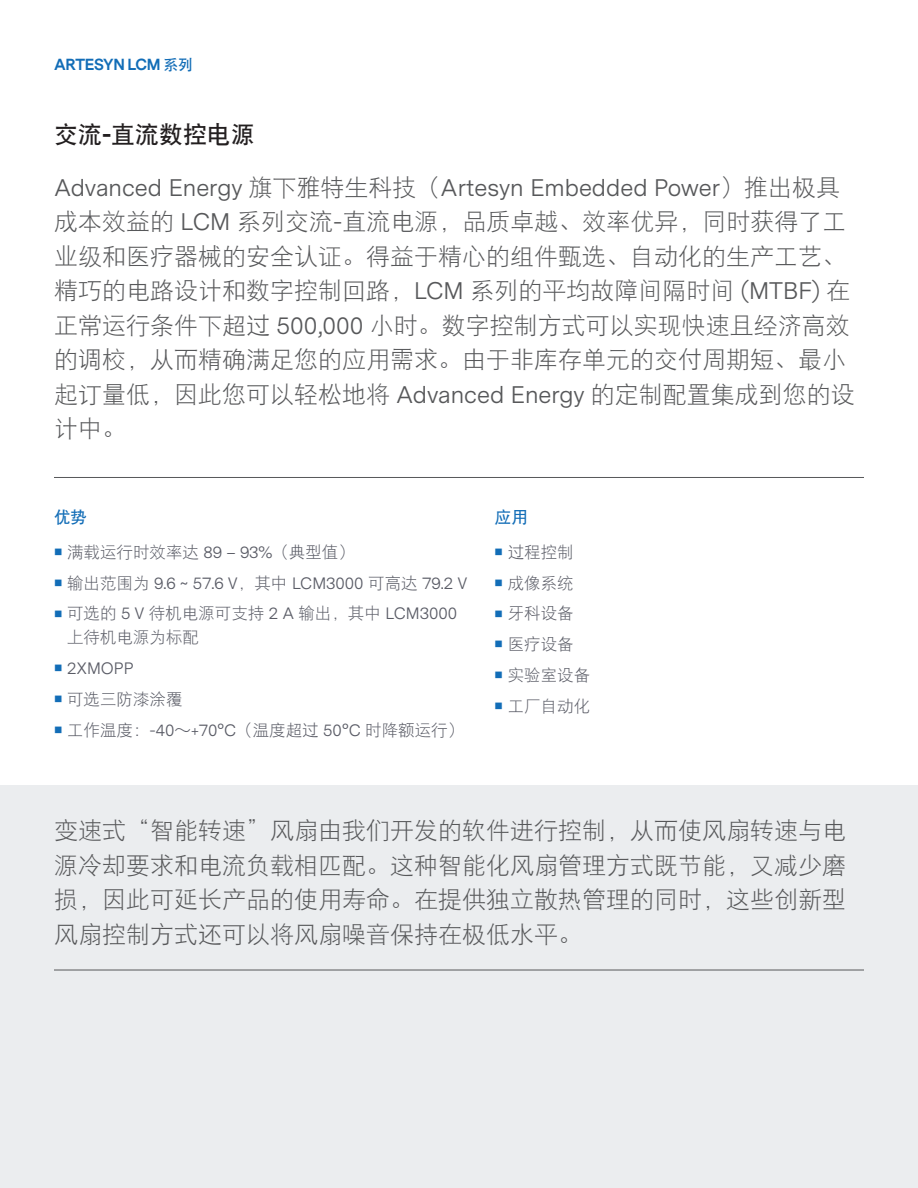
<style>
.page{position:relative;width:918px;height:1188px;background:#fff}
.page>*{position:absolute;margin:0;border:0;box-sizing:border-box;transform-origin:0 0}
.t1{font:24px/34.5px "DFP Hei W3";color:#57585a}
.t2{font:24px "Messina Sans";color:#57585a}
.t3{font:24px "DFP Hei W7";color:#231f20}
.t4{font:16.5px/24px "DFP Hei W3";color:#5a5c66}
.t5{font:16.5px "Messina Sans";color:#5a5c66}
.t6{font:16.5px "DFP Hei W7";color:#126db7}
.t7{font:700 15px "Messina Sans";letter-spacing:-.02em;color:#126db7}
.s1{font-family:"DFP Hei W7";font-weight:400}
.s2{font-family:"Messina Sans";font-weight:700}
.s3{font-family:"DFP Hei W3"}
.s4{font-family:"Messina Sans"}
.s5{color:#126db7}
</style>
<div class="page">
<div style="left:0;top:785px;width:918px;height:403px;background:#ebedef"></div>
<hr style="left:54px;top:477px;width:810px;height:1px;background:#57585a">
<hr style="left:54px;top:970px;width:810px;height:1px;background:#57585a">
<p class="t7" style="left:54px;top:54px;width:140px">ARTESYN LCM <span class="s1">系列</span></p>
<p class="t3" style="left:54px;top:122px;width:203px">交流<span class="s2">-</span>直流数控电源</p>
<p class="t2" style="left:54px;top:173px;width:788px">Advanced Energy <span class="s3">旗下雅特生科技（</span>Artesyn Embedded Power<span class="s3">）推出极具</span></p>
<p class="t1" style="left:54px;top:204px;width:802px">成本效益的 <span class="s4">LCM</span> 系列交流<span class="s4">-</span>直流电源，品质卓越、效率优异，同时获得了工业级和医疗器械的安全认证。得益于精心的组件甄选、自动化的生产工艺、精巧的电路设计和数字控制回路，<span class="s4">LCM</span> 系列的平均故障间隔时间 <span class="s4">(MTBF)</span> 在正常运行条件下超过 <span class="s4">500,000</span> 小时。数字控制方式可以实现快速且经济高效的调校，从而精确满足您的应用需求。由于非库存单元的交付周期短、最小起订量低，因此您可以轻松地将 <span class="s4">Advanced Energy</span> 的定制配置集成到您的设计中。</p>
<p class="t6" style="left:54px;top:508px;width:34px">优势</p>
<p class="t4" style="left:54px;top:540px;width:302px"><span class="s5">■</span> 满载运行时效率达 <span class="s4">89 – 93%</span>（典型值）</p>
<p class="t5" style="left:54px;top:573px;width:415px"><span class="s5">■</span> <span class="s3">输出范围为</span> 9.6 ~ 57.6 V<span class="s3">，其中</span> LCM3000 <span class="s3">可高达</span> 79.2 V</p>
<p class="t4" style="left:67px;top:601px;width:392px;text-indent:-13px"><span class="s5">■</span> 可选的 <span class="s4">5 V</span> 待机电源可支持 <span class="s4">2 A</span> 输出，其中 <span class="s4">LCM3000</span>上待机电源为标配</p>
<p class="t5" style="left:54px;top:658px;width:81px"><span class="s5">■</span> 2XMOPP</p>
<p class="t4" style="left:54px;top:687px;width:130px"><span class="s5">■</span> 可选三防漆涂覆</p>
<p class="t4" style="left:54px;top:717px;width:412px"><span class="s5">■</span> 工作温度：<span class="s4">-40</span>～<span class="s4">+70°C</span>（温度超过 <span class="s4">50°C</span> 时降额运行）</p>
<p class="t6" style="left:495px;top:508px;width:34px">应用</p>
<p class="t4" style="left:495px;top:540px;width:81px"><span class="s5">■</span> 过程控制</p>
<p class="t4" style="left:495px;top:570px;width:81px"><span class="s5">■</span> 成像系统</p>
<p class="t4" style="left:495px;top:601px;width:81px"><span class="s5">■</span> 牙科设备</p>
<p class="t4" style="left:495px;top:632px;width:81px"><span class="s5">■</span> 医疗设备</p>
<p class="t4" style="left:495px;top:663px;width:97px"><span class="s5">■</span> 实验室设备</p>
<p class="t4" style="left:495px;top:693px;width:97px"><span class="s5">■</span> 工厂自动化</p>
<p class="t1" style="left:54px;top:813px;width:793px;text-align:justify">变速式“智能转速”风扇由我们开发的软件进行控制，从而使风扇转速与电源冷却要求和电流负载相匹配。这种智能化风扇管理方式既节能，又减少磨损，因此可延长产品的使用寿命。在提供独立散热管理的同时，这些创新型风扇控制方式还可以将风扇噪音保持在极低水平。</p>
</div>
